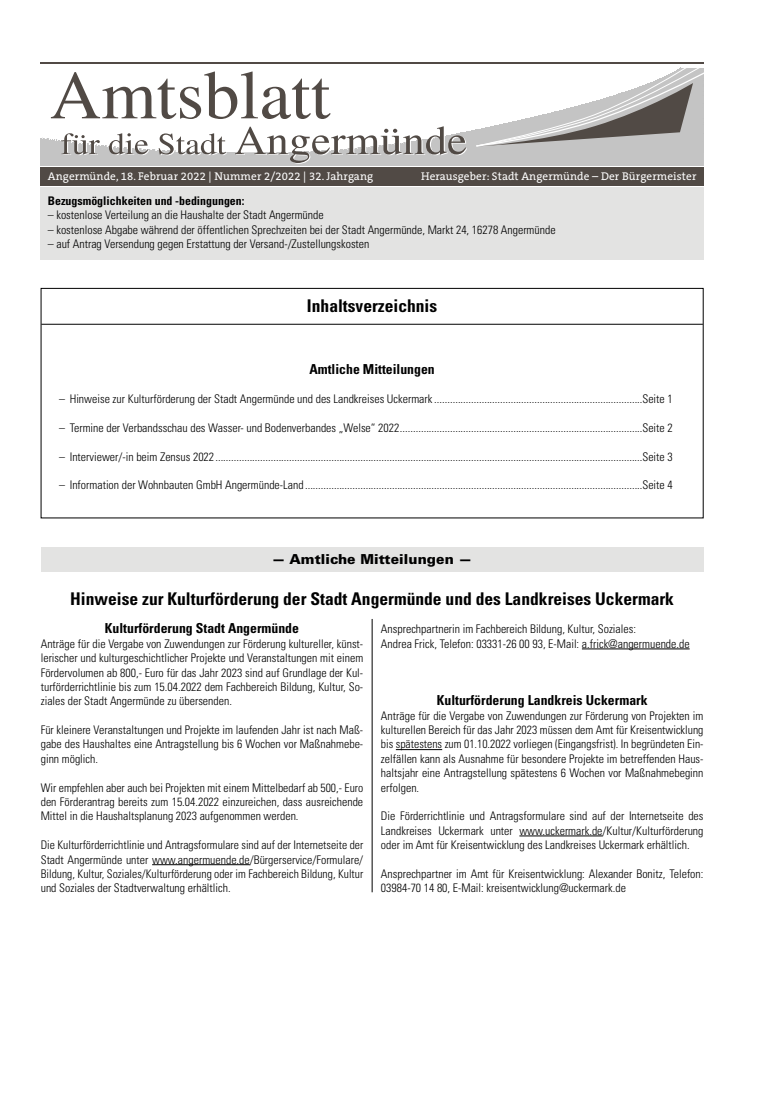
<style>
.page{position:relative;width:762px;height:1117px;background:#fff}
.page>*{position:absolute;margin:0;border:0;box-sizing:border-box;transform-origin:0 0}
.t1{font:700 condensed 17.5px "Univers";color:#000}
.t2{font:700 condensed 13.75px "Univers";color:#000}
.t3{font:900 13.75px "Univers";letter-spacing:.005em;color:#000}
.t4{font:300 condensed 11.88px/14.4px "Univers";color:#000;text-align:justify}
.t5{font:700 condensed 11.88px "Univers";color:#000}
.t6{font:11.25px "The Serif B W5 Plain";letter-spacing:.01em;color:#fff}
</style>
<div class="page">
<img style="left:101px;top:152px;width:58px;height:1px">
<img style="left:101px;top:151px;width:58px;height:1px">
<img style="left:101px;top:150px;width:54px;height:1px">
<div style="left:41px;top:167px;width:662px;height:19px;background:#514a45"></div>
<hr style="left:41px;top:62px;width:662px;height:2px;background:#514a45">
<svg style="left:51px;top:71px;width:280px;height:48px"></svg>
<svg style="left:475px;top:67px;width:228px;height:80px"></svg>
<svg style="left:41px;top:133px;width:60px;height:22px"></svg>
<svg style="left:109px;top:133px;width:40px;height:22px"></svg>
<svg style="left:159px;top:133px;width:68px;height:22px"></svg>
<svg style="left:235px;top:126px;width:232px;height:38px"></svg>
<div style="left:41px;top:187px;width:662px;height:72px;background:#e3e3e2"></div>
<hr style="left:41px;top:324px;width:662px;height:1px;background:#000">
<div style="left:41px;top:288px;width:662px;height:230px;border:1px solid #000"></div>
<div style="left:41px;top:547px;width:662px;height:24px;background:#e3e3e2"></div>
<hr style="left:152px;top:864px;width:98px;height:1px;background:#000">
<hr style="left:582px;top:648px;width:108px;height:1px;background:#000">
<hr style="left:396px;top:749px;width:46px;height:1px;background:#000">
<hr style="left:519px;top:835px;width:83px;height:1px;background:#000">
<hr style="left:372px;top:618px;width:1px;height:274px;background:#000">
<p class="t6" style="left:48px;top:169px;width:327px">Angermünde, 18. Februar 2022 | Nummer 2/2022 | 32. Jahrgang</p>
<p class="t6" style="left:421px;top:169px;width:277px">Herausgeber: Stadt Angermünde – Der Bürgermeister</p>
<p class="t5" style="left:48px;top:193px;width:198px">Bezugsmöglichkeiten und -bedingungen:</p>
<p class="t4" style="left:48px;top:208px;width:277px">– kostenlose Verteilung an die Haushalte der Stadt Angermünde</p>
<p class="t4" style="left:48px;top:222px;width:509px">– kostenlose Abgabe während der öffentlichen Sprechzeiten bei der Stadt Angermünde, Markt 24, 16278 Angermünde</p>
<p class="t4" style="left:48px;top:236px;width:323px">– auf Antrag Versendung gegen Erstattung der Versand-/Zustellungskosten</p>
<h1 class="t1" style="left:307px;top:295px;width:132px">Inhaltsverzeichnis</h1>
<p class="t2" style="left:309px;top:361px;width:127px">Amtliche Mitteilungen</p>
<p class="t4" style="left:59px;top:391px;width:615px">– Hinweise zur Kulturförderung der Stadt Angermünde und des Landkreises Uckermark...............................................................................Seite 1</p>
<p class="t4" style="left:59px;top:420px;width:615px">– Termine der Verbandsschau des Wasser- und Bodenverbandes „Welse“ 2022............................................................................................Seite 2</p>
<p class="t4" style="left:59px;top:449px;width:615px">– Interviewer/-in beim Zensus 2022..................................................................................................................................................................Seite 3</p>
<p class="t4" style="left:59px;top:478px;width:615px">– Information der Wohnbauten GmbH Angermünde-Land ................................................................................................................................Seite 4</p>
<p class="t3" style="left:272px;top:550px;width:202px">— Amtliche Mitteilungen —</p>
<h1 class="t1" style="left:70px;top:587px;width:605px">Hinweise zur Kulturförderung der Stadt Angermünde und des Landkreises Uckermark</h1>
<p class="t2" style="left:105px;top:620px;width:196px">Kulturförderung Stadt Angermünde</p>
<p class="t4" style="left:41px;top:636px;width:324px">Anträge für die Vergabe von Zuwendungen zur Förderung kultureller, künst&shy;lerischer und kulturgeschichtlicher Projekte und Veranstaltungen mit einem Fördervolumen ab 800,- Euro für das Jahr 2023 sind auf Grundlage der Kul&shy;turförderrichtlinie bis zum 15.04.2022 dem Fachbereich Bildung, Kultur, So&shy;ziales der Stadt Angermünde zu übersenden.</p>
<p class="t4" style="left:41px;top:722px;width:324px">Für kleinere Veranstaltungen und Projekte im laufenden Jahr ist nach Maß&shy;gabe des Haushaltes eine Antragstellung bis 6 Wochen vor Maßnahmebe&shy;ginn möglich.</p>
<p class="t4" style="left:41px;top:780px;width:324px">Wir empfehlen aber auch bei Projekten mit einem Mittelbedarf ab 500,- Euro den Förderantrag bereits zum 15.04.2022 einzureichen, dass ausreichende Mittel in die Haushaltsplanung 2023 aufgenommen werden.</p>
<p class="t4" style="left:41px;top:837px;width:324px">Die Kulturförderrichtlinie und Antragsformulare sind auf der Internetseite der Stadt Angermünde unter www.angermuende.de/Bürgerservice/Formulare/ Bildung, Kultur, Soziales/Kulturförderung oder im Fachbereich Bildung, Kultur und Soziales der Stadtverwaltung erhältlich.</p>
<p class="t4" style="left:381px;top:621px;width:310px">Ansprechpartnerin im Fachbereich Bildung, Kultur, Soziales:<br>Andrea Frick, Telefon: 03331-26 00 93, E-Mail: a.frick@angermuende.de</p>
<p class="t2" style="left:437px;top:691px;width:212px">Kulturförderung Landkreis Uckermark</p>
<p class="t4" style="left:381px;top:708px;width:324px">Anträge für die Vergabe von Zuwendungen zur Förderung von Projekten im kulturellen Bereich für das Jahr 2023 müssen dem Amt für Kreisentwicklung bis spätestens zum 01.10.2022 vorliegen (Eingangsfrist). In begründeten Ein&shy;zelfällen kann als Ausnahme für besondere Projekte im betreffenden Haus&shy;haltsjahr eine Antragstellung spätestens 6 Wochen vor Maßnahmebeginn erfolgen.</p>
<p class="t4" style="left:381px;top:808px;width:324px">Die Förderrichtlinie und Antragsformulare sind auf der Internetseite des Landkreises Uckermark unter www.uckermark.de/Kultur/Kulturförderung oder im Amt für Kreisentwicklung des Landkreises Uckermark erhältlich.</p>
<p class="t4" style="left:381px;top:866px;width:324px">Ansprechpartner im Amt für Kreisentwicklung: Alexander Bonitz, Telefon:<br>03984-70 14 80, E-Mail: kreisentwicklung@uckermark.de</p>
</div>
